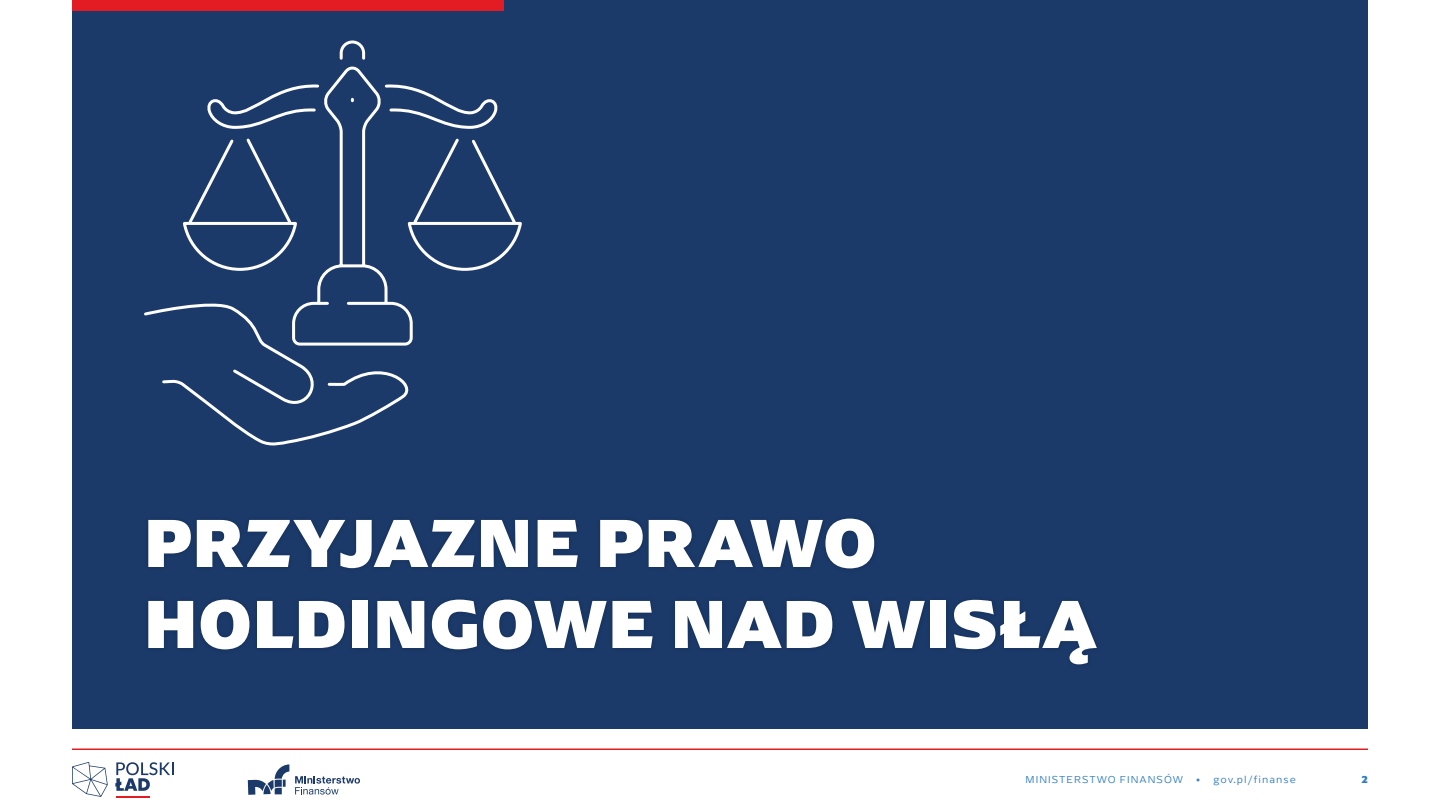
<style>
.page{position:relative;width:1440px;height:810px;background:#fff}
.page>*{position:absolute;margin:0;border:0;box-sizing:border-box;transform-origin:0 0}
.t1{font:800 70.88px/81px "Arpona Sans";letter-spacing:.01em;color:#fff}
.t2{font:300 10.5px "Arpona Sans";letter-spacing:.1em;color:#2f7dc1}
.t3{font:800 10.5px "Arpona Sans";color:#2f7dc1}
</style>
<div class="page">
<hr style="left:72px;top:748px;width:1296px;height:2px;background:#e31c24">
<svg style="left:295px;top:776px;width:65px;height:19px"></svg>
<svg style="left:248px;top:764px;width:41px;height:31px"></svg>
<hr style="left:116px;top:796px;width:34px;height:1px;background:#e31c24">
<svg style="left:115px;top:762px;width:58px;height:29px"></svg>
<svg style="left:72px;top:762px;width:36px;height:35px"></svg>
<div style="left:72px;top:0;width:1296px;height:729px;background:#1b3a6a"></div>
<div style="left:143px;top:514px;width:958px;height:155px;background:#000;opacity:.2"></div>
<div style="left:72px;top:0;width:432px;height:10px;background:#e31c24"></div>
<svg style="left:144px;top:40px;width:378px;height:406px"></svg>
<h1 class="t1" style="left:144px;top:502px;width:954px">PRZYJAZNE PRAWO<br>HOLDINGOWE NAD WISŁĄ</h1>
<p class="t2" style="left:1026px;top:773px;width:272px">MINISTERSTWO FINANSÓW • gov.pl/finanse</p>
<p class="t3" style="left:1361px;top:773px;width:8px">2</p>
</div>
